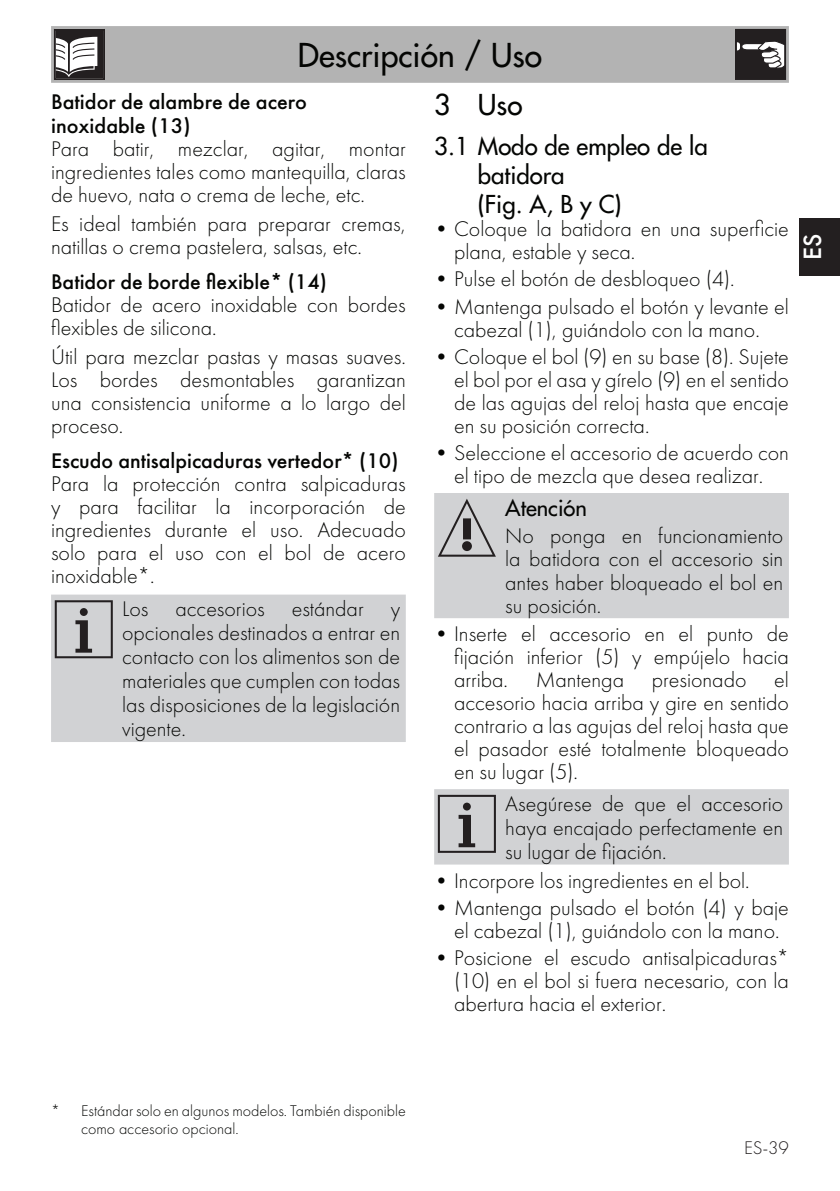
<style>
.page{position:relative;width:840px;height:1191px;background:#fff}
.page>*{position:absolute;margin:0;border:0;box-sizing:border-box;transform-origin:0 0}
.t1{font:32px "Futura";color:#040503}
.t2{font:28px "Futura";color:#040503}
.t3{font:500 26px "Futura";color:#fff}
.t4{font:24px/28.8px "Futura";color:#040503}
.Avvertenze{font:300 22px/23px "Futura";color:#040503;text-align:justify}
.Testo{font:300 22px/23px "Futura";color:#040503;text-align:justify}
.Titoletto{font:500 22px/24px "Futura";color:#040503}
.Testo-2{font:22px "Futura";color:#040503}
.t5{font:300 19px "Futura";color:#231f20}
.Testo-3{font:300 16px/18px "Futura";color:#040503}
</style>
<div class="page">
<div style="left:799px;top:218px;width:40px;height:58px;background:#231f20"></div>
<div style="left:51px;top:26px;width:737px;height:57px;background:#b3b3b3"></div>
<svg style="left:54px;top:29px;width:51px;height:51px"></svg>
<svg style="left:734px;top:29px;width:51px;height:51px;background:#504d4e"></svg>
<div style="left:51px;top:594px;width:354px;height:148px;background:#d1d2d4"></div>
<svg style="left:55px;top:600px;width:58px;height:58px;background:#a8a8a9"></svg>
<div style="left:434px;top:493px;width:354px;height:125px;background:#d1d2d4"></div>
<svg style="left:437px;top:498px;width:58px;height:58px;background:#b3b3b5"></svg>
<div style="left:434px;top:789px;width:354px;height:75px;background:#d1d2d4"></div>
<h1 class="t1" style="left:298px;top:34px;width:245px">Descripción / Uso</h1>
<p class="Titoletto" style="left:51px;top:90px;width:257px">Batidor de alambre de acero inoxidable (13)</p>
<p class="Testo" style="left:51px;top:137px;width:356px">Para batir, mezclar, agitar, montar ingredientes tales como mantequilla, claras de huevo, nata o crema de leche, etc.</p>
<p class="Testo" style="left:51px;top:212px;width:356px">Es ideal también para preparar cremas, natillas o crema pastelera, salsas, etc.</p>
<p class="Titoletto" style="left:51px;top:270px;width:277px">Batidor de borde flexible* (14)</p>
<p class="Testo" style="left:51px;top:293px;width:356px">Batidor de acero inoxidable con bordes flexibles de silicona.</p>
<p class="Testo" style="left:51px;top:345px;width:356px">Útil para mezclar pastas y masas suaves.<br>Los bordes desmontables garantizan una consistencia uniforme a lo largo del proceso.</p>
<p class="Titoletto" style="left:51px;top:449px;width:349px">Escudo antisalpicaduras vertedor* (10)</p>
<p class="Testo" style="left:51px;top:472px;width:356px">Para la protección contra salpicaduras y para facilitar la incorporación de ingredientes durante el uso. Adecuado solo para el uso con el bol de acero inoxidable*.</p>
<p class="Avvertenze" style="left:122px;top:597px;width:279px;line-height:24px">Los accesorios estándar y opcionales destinados a entrar en contacto con los alimentos son de materiales que cumplen con todas las disposiciones de la legislación vigente.</p>
<p class="t2" style="left:434px;top:87px;width:90px">3 Uso</p>
<p class="t4" style="left:477px;top:132px;width:231px;text-indent:-44px">3.1 Modo de empleo de la batidora<br>(Fig. A, B y C)</p>
<p class="Avvertenze" style="left:454px;top:217px;width:336px;text-indent:-20px">• Coloque la batidora en una superficie plana, estable y seca.</p>
<p class="Avvertenze" style="left:434px;top:267px;width:302px">• Pulse el botón de desbloqueo (4).</p>
<p class="Avvertenze" style="left:434px;top:295px;width:356px;text-align:center">• Mantenga pulsado el botón y levante el cabezal (1), guiándolo con la mano.</p>
<p class="Avvertenze" style="left:454px;top:345px;width:336px;text-indent:-20px">• Coloque el bol (9) en su base (8). Sujete el bol por el asa y gírelo (9) en el sentido de las agujas del reloj hasta que encaje en su posición correcta.</p>
<p class="Avvertenze" style="left:434px;top:441px;width:356px;text-align:center">• Seleccione el accesorio de acuerdo con el tipo de mezcla que desea realizar.</p>
<p class="Testo-2" style="left:505px;top:493px;width:83px">Atención</p>
<p class="Testo" style="left:505px;top:525px;width:279px">No ponga en funcionamiento la batidora con el accesorio sin antes haber bloqueado el bol en su posición.</p>
<p class="Avvertenze" style="left:454px;top:622px;width:336px;text-indent:-20px">• Inserte el accesorio en el punto de fijación inferior (5) y empújelo hacia arriba.</p>
<p class="Avvertenze" style="left:454px;top:668px;width:336px;text-indent:320px">el accesorio hacia arriba y gire en sentido contrario a las agujas del reloj hasta que el pasador esté totalmente bloqueado en su lugar (5).</p>
<p class="Avvertenze" style="left:505px;top:791px;width:279px;line-height:24px">Asegúrese de que el accesorio haya encajado perfectamente en su lugar de fijación.</p>
<p class="Avvertenze" style="left:434px;top:869px;width:317px">• Incorpore los ingredientes en el bol.</p>
<p class="Avvertenze" style="left:434px;top:896px;width:356px;text-align:center">• Mantenga pulsado el botón (4) y baje el cabezal (1), guiándolo con la mano.</p>
<p class="Avvertenze" style="left:454px;top:946px;width:336px;text-indent:-20px">• Posicione el escudo antisalpicaduras* (10) en el bol si fuera necesario, con la abertura hacia el exterior.</p>
<p class="Avvertenze" style="left:535px;top:668px;width:90px">Mantenga</p>
<p class="Avvertenze" style="left:651px;top:668px;width:96px">presionado</p>
<p class="t3" style="left:796px;top:260px;width:28px;rotate:-90deg">ES</p>
<p class="Testo-3" style="left:81px;top:1102px;width:326px;text-indent:-30px">* Estándar solo en algunos modelos. También disponible como accesorio opcional.</p>
<p class="t5" style="left:743px;top:1136px;width:46px">ES-39</p>
</div>
